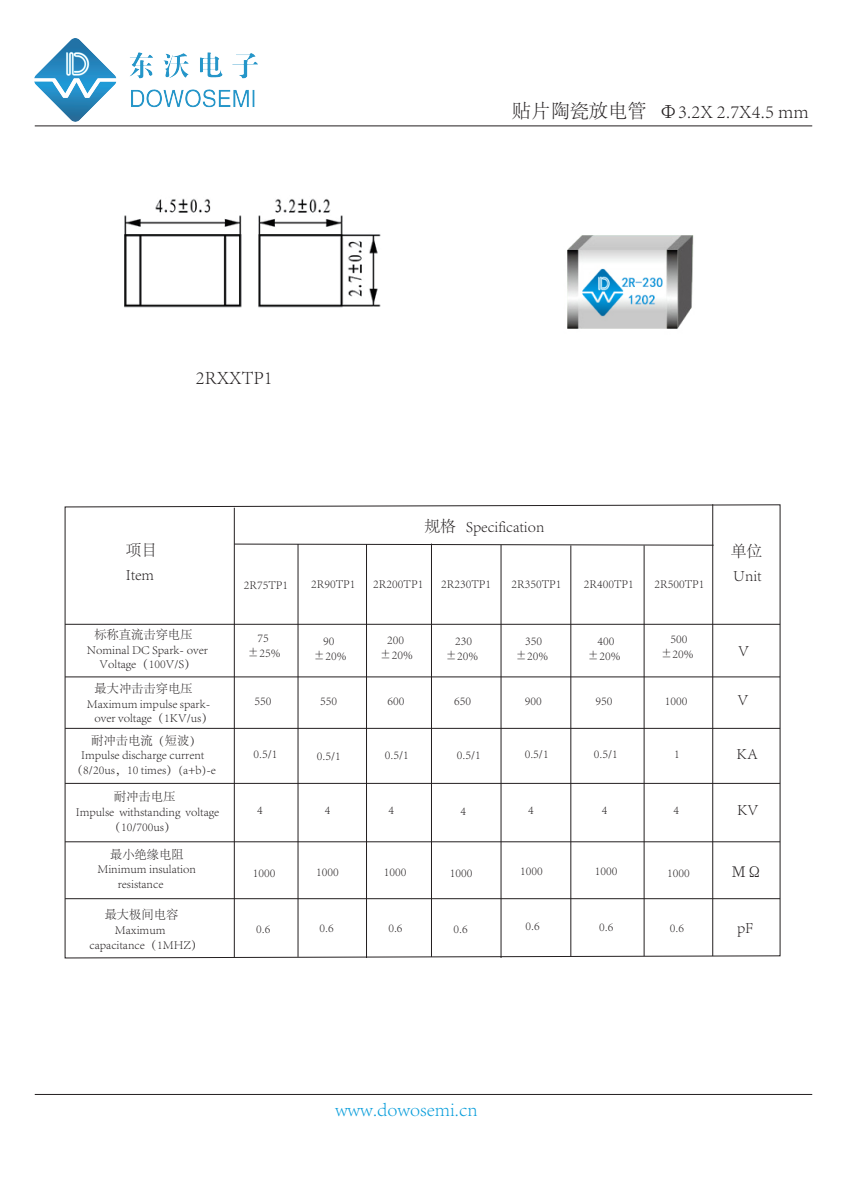
<style>
.page{position:relative;width:858px;height:1185px;background:#fff}
.page>*{position:absolute;margin:0;border:0;box-sizing:border-box;transform-origin:0 0}
.t1{font:300 19.25px "Adobe Song Std";color:#231f20}
.t2{font:300 19.25px "Adobe Song Std";color:#0a9edb}
.t3{font:300 15.75px/24px "Adobe Song Std";color:#231f20}
.t4{font:300 12.25px/14.7px "Adobe Song Std";color:#231f20;text-align:center}
</style>
<div class="page">
<svg style="left:64px;top:504px;width:716px;height:455px"></svg>
<hr style="left:65px;top:898px;width:714px;height:1px;background:#231f20">
<hr style="left:65px;top:841px;width:714px;height:1px;background:#231f20">
<hr style="left:65px;top:783px;width:714px;height:1px;background:#231f20">
<hr style="left:65px;top:728px;width:714px;height:1px;background:#231f20">
<hr style="left:65px;top:676px;width:714px;height:1px;background:#231f20">
<hr style="left:65px;top:624px;width:714px;height:1px;background:#231f20">
<svg style="left:233px;top:543px;width:481px;height:3px"></svg>
<hr style="left:570px;top:545px;width:1px;height:411px;background:#231f20">
<hr style="left:500px;top:545px;width:1px;height:413px;background:#231f20">
<hr style="left:431px;top:543px;width:1px;height:414px;background:#231f20">
<hr style="left:366px;top:544px;width:1px;height:414px;background:#231f20">
<hr style="left:297px;top:544px;width:1px;height:413px;background:#231f20">
<hr style="left:234px;top:508px;width:1px;height:449px;background:#231f20">
<hr style="left:712px;top:504px;width:1px;height:452px;background:#231f20">
<hr style="left:35px;top:125px;width:776px;height:1px;background:#231f20">
<img style="left:35px;top:38px;width:223px;height:83px">
<hr style="left:35px;top:1094px;width:776px;height:1px;background:#231f20">
<hr style="left:643px;top:545px;width:1px;height:411px;background:#231f20">
<img style="left:124px;top:198px;width:257px;height:110px">
<img style="left:567px;top:235px;width:127px;height:94px">
<h1 class="t1" style="left:511px;top:100px;width:298px">贴片陶瓷放电管 Φ3.2X 2.7X4.5 mm</h1>
<h1 class="t1" style="left:196px;top:366px;width:78px">2RXXTP1</h1>
<p class="t3" style="left:126px;top:539px;width:33px">项目<br>Item</p>
<p class="t3" style="left:424px;top:515px;width:121px">规格 Specification</p>
<p class="t4" style="left:244px;top:577px;width:46px">2R75TP1</p>
<p class="t4" style="left:311px;top:577px;width:46px">2R90TP1</p>
<p class="t4" style="left:373px;top:576px;width:52px">2R200TP1</p>
<p class="t4" style="left:441px;top:576px;width:52px">2R230TP1</p>
<p class="t4" style="left:511px;top:577px;width:52px">2R350TP1</p>
<p class="t4" style="left:583px;top:577px;width:52px">2R400TP1</p>
<p class="t4" style="left:654px;top:577px;width:52px">2R500TP1</p>
<p class="t3" style="left:730px;top:540px;width:33px">单位<br>Unit</p>
<p class="t4" style="left:94px;top:627px;width:100px">标称直流击穿电压</p>
<p class="t4" style="left:87px;top:642px;width:123px">Nominal DC Spark- over</p>
<p class="t4" style="left:99px;top:657px;width:98px">Voltage（100V/S）</p>
<p class="t4" style="left:94px;top:681px;width:99px">最大冲击击穿电压</p>
<p class="t4" style="left:87px;top:696px;width:125px">Maximum impulse spark-</p>
<p class="t4" style="left:94px;top:711px;width:121px">over voltage（1KV/us）</p>
<p class="t4" style="left:71px;top:733px;width:146px">耐冲击电流（短波）<br>Impulse discharge current（8/20us，10 times）(a+b)-e</p>
<p class="t4" style="left:114px;top:790px;width:63px">耐冲击电压</p>
<p class="t4" style="left:76px;top:805px;width:145px">Impulse withstanding voltage</p>
<p class="t4" style="left:109px;top:819px;width:69px">（10/700us）</p>
<p class="t4" style="left:110px;top:847px;width:75px">最小绝缘电阻</p>
<p class="t4" style="left:97px;top:862px;width:100px">Minimum insulation</p>
<p class="t4" style="left:118px;top:877px;width:47px">resistance</p>
<p class="t4" style="left:105px;top:908px;width:75px">最大极间电容</p>
<p class="t4" style="left:115px;top:922px;width:52px">Maximum</p>
<p class="t4" style="left:89px;top:937px;width:115px">capacitance（1MHZ）</p>
<p class="t4" style="left:247px;top:631px;width:35px">75 ±25%</p>
<p class="t4" style="left:313px;top:633px;width:35px">90 ±20%</p>
<p class="t4" style="left:379px;top:632px;width:35px">200 ±20%</p>
<p class="t4" style="left:445px;top:633px;width:35px">230 ±20%</p>
<p class="t4" style="left:515px;top:633px;width:35px">350 ±20%</p>
<p class="t4" style="left:587px;top:633px;width:35px">400 ±20%</p>
<p class="t4" style="left:254px;top:694px;width:18px">550</p>
<p class="t4" style="left:320px;top:694px;width:18px">550</p>
<p class="t4" style="left:387px;top:694px;width:18px">600</p>
<p class="t4" style="left:454px;top:694px;width:18px">650</p>
<p class="t4" style="left:524px;top:694px;width:18px">900</p>
<p class="t4" style="left:595px;top:694px;width:18px">950</p>
<p class="t4" style="left:253px;top:747px;width:25px">0.5/1</p>
<p class="t4" style="left:317px;top:749px;width:25px">0.5/1</p>
<p class="t4" style="left:384px;top:748px;width:25px">0.5/1</p>
<p class="t4" style="left:456px;top:748px;width:25px">0.5/1</p>
<p class="t4" style="left:524px;top:747px;width:25px">0.5/1</p>
<p class="t4" style="left:593px;top:746px;width:25px">0.5/1</p>
<p class="t4" style="left:660px;top:632px;width:35px">500 ±20%</p>
<p class="t4" style="left:664px;top:693px;width:24px">1000</p>
<p class="t4" style="left:674px;top:746px;width:7px">1</p>
<p class="t3" style="left:737px;top:639px;width:13px">V</p>
<p class="t3" style="left:737px;top:688px;width:13px">V</p>
<p class="t3" style="left:736px;top:742px;width:23px">KA</p>
<p class="t4" style="left:257px;top:803px;width:7px">4</p>
<p class="t4" style="left:324px;top:803px;width:7px">4</p>
<p class="t4" style="left:388px;top:803px;width:7px">4</p>
<p class="t4" style="left:460px;top:804px;width:7px">4</p>
<p class="t4" style="left:528px;top:803px;width:7px">4</p>
<p class="t4" style="left:601px;top:803px;width:7px">4</p>
<p class="t4" style="left:673px;top:803px;width:7px">4</p>
<p class="t3" style="left:736px;top:798px;width:23px">KV</p>
<p class="t4" style="left:252px;top:865px;width:24px">1000</p>
<p class="t4" style="left:316px;top:864px;width:24px">1000</p>
<p class="t4" style="left:384px;top:864px;width:24px">1000</p>
<p class="t4" style="left:449px;top:865px;width:24px">1000</p>
<p class="t4" style="left:520px;top:863px;width:24px">1000</p>
<p class="t4" style="left:594px;top:863px;width:24px">1000</p>
<p class="t4" style="left:256px;top:921px;width:16px">0.6</p>
<p class="t4" style="left:319px;top:920px;width:16px">0.6</p>
<p class="t4" style="left:388px;top:920px;width:16px">0.6</p>
<p class="t4" style="left:453px;top:921px;width:16px">0.6</p>
<p class="t4" style="left:525px;top:918px;width:16px">0.6</p>
<p class="t4" style="left:598px;top:919px;width:16px">0.6</p>
<p class="t4" style="left:666px;top:865px;width:24px">1000</p>
<p class="t4" style="left:669px;top:920px;width:16px">0.6</p>
<p class="t3" style="left:730px;top:859px;width:33px">ΜΩ</p>
<p class="t3" style="left:736px;top:915px;width:18px">pF</p>
<h1 class="t2" style="left:335px;top:1098px;width:144px">www.dowosemi.cn</h1>
</div>
